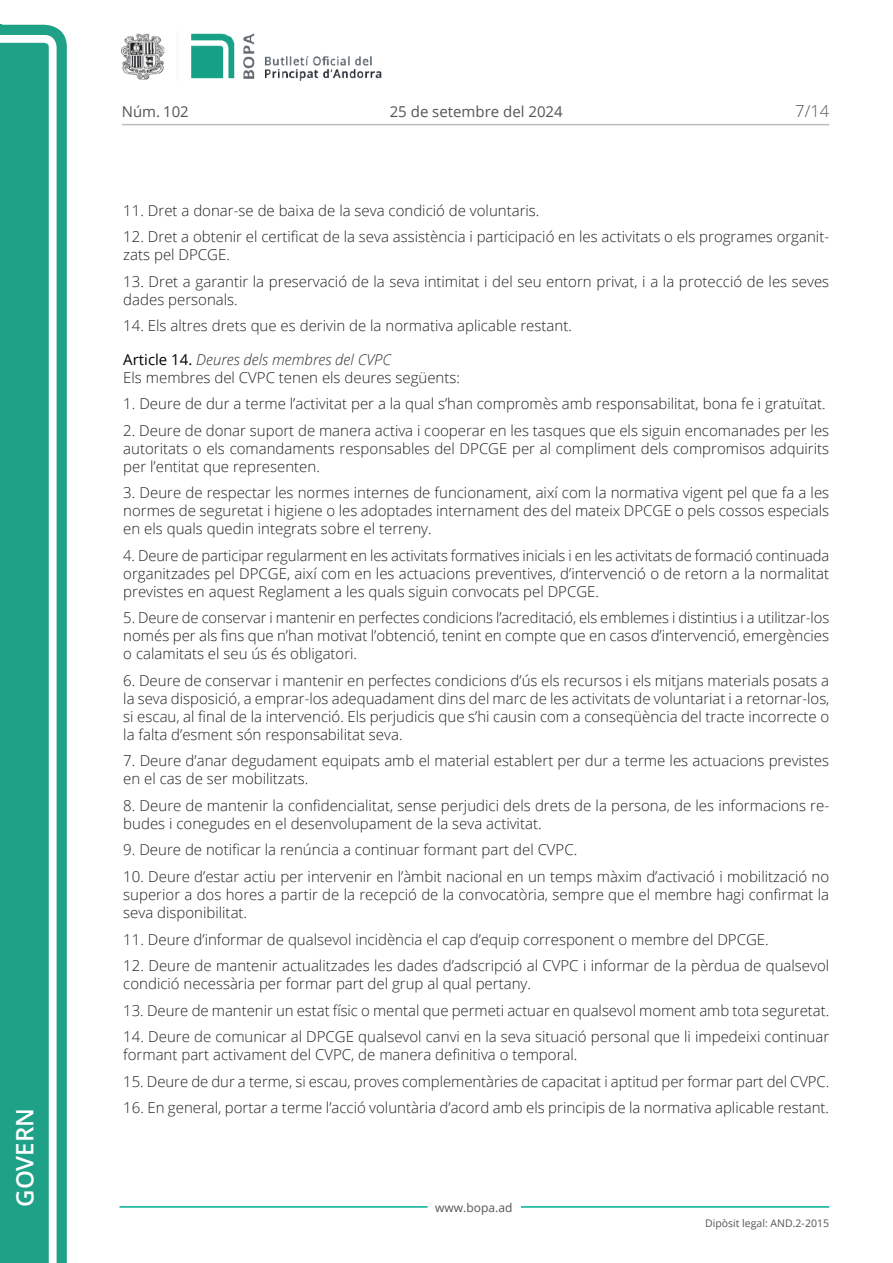
<style>
.page{position:relative;width:893px;height:1263px;background:#fff}
.page>*{position:absolute;margin:0;border:0;box-sizing:border-box;transform-origin:0 0}
.t1{font:600 24px "Open Sans";color:#fff}
.t2{font:300 16.5px "Open Sans";color:#545454}
.t3{font:300 15px/18px "Open Sans";color:#231f20}
.t4{font:15px "Open Sans";color:#545454}
.t5{font:12px "Open Sans";color:#545454}
.t6{font:10.5px "Open Sans";color:#545454}
.s1{font-weight:400;color:#000}
.s2{font-style:italic;color:#303030}
</style>
<div class="page">
<svg style="left:0;top:25px;width:67px;height:1238px;fill:#1ea187"></svg>
<div style="left:0;top:43px;width:49px;height:1220px;background:#1ea187"></div>
<img style="left:122px;top:33px;width:260px;height:48px">
<hr style="left:119px;top:1206px;width:309px;height:2px;background:#00ae91">
<hr style="left:521px;top:1206px;width:308px;height:2px;background:#00ae91">
<hr style="left:122px;top:124px;width:707px;height:1px;background:#bcbdc0">
<h1 class="t1" style="left:8px;top:1207px;width:100px;rotate:-90deg">Govern</h1>
<p class="t4" style="left:122px;top:102px;width:68px">Núm. 102</p>
<p class="t4" style="left:390px;top:102px;width:175px">25 de setembre del 2024</p>
<p class="t2" style="left:795px;top:100px;width:35px">7/14</p>
<p class="t3" style="left:123px;top:201px;width:418px">11. Dret a donar-se de baixa de la seva condició de voluntaris.</p>
<p class="t3" style="left:123px;top:227px;width:707px">12. Dret a obtenir el certificat de la seva assistència i participació en les activitats o els programes organit&shy;zats pel DPCGE.</p>
<p class="t3" style="left:123px;top:272px;width:707px">13. Dret a garantir la preservació de la seva intimitat i del seu entorn privat, i a la protecció de les seves dades personals.</p>
<p class="t3" style="left:123px;top:316px;width:450px">14. Els altres drets que es derivin de la normativa aplicable restant.</p>
<p class="t3" style="left:123px;top:350px;width:338px"><span class="s1">Article 14.</span> <span class="s2">Deures dels membres del CVPC<br></span>Els membres del CVPC tenen els deures següents:</p>
<p class="t3" style="left:123px;top:395px;width:704px">1. Deure de dur a terme l’activitat per a la qual s’han compromès amb responsabilitat, bona fe i gratuïtat.</p>
<p class="t3" style="left:123px;top:421px;width:707px;text-align:justify">2. Deure de donar suport de manera activa i cooperar en les tasques que els siguin encomanades per les autoritats o els comandaments responsables del DPCGE per al compliment dels compromisos adquirits per l’entitat que representen.</p>
<p class="t3" style="left:123px;top:484px;width:707px;text-align:justify">3. Deure de respectar les normes internes de funcionament, així com la normativa vigent pel que fa a les normes de seguretat i higiene o les adoptades internament des del mateix DPCGE o pels cossos especials en els quals quedin integrats sobre el terreny.</p>
<p class="t3" style="left:123px;top:546px;width:707px;text-align:justify">4. Deure de participar regularment en les activitats formatives inicials i en les activitats de formació continuada organitzades pel DPCGE, així com en les actuacions preventives, d’intervenció o de retorn a la normalitat previstes en aquest Reglament a les quals siguin convocats pel DPCGE.</p>
<p class="t3" style="left:123px;top:609px;width:707px;text-align:justify">5. Deure de conservar i mantenir en perfectes condicions l’acreditació, els emblemes i distintius i a utilitzar-los només per als fins que n’han motivat l’obtenció, tenint en compte que en casos d’intervenció, emergències o calamitats el seu ús és obligatori.</p>
<p class="t3" style="left:123px;top:671px;width:708px;text-align:justify">6. Deure de conservar i mantenir en perfectes condicions d’ús els recursos i els mitjans materials posats a la seva disposició, a emprar-los adequadament dins del marc de les activitats de voluntariat i a retornar-los, si escau, al final de la intervenció. Els perjudicis que s’hi causin com a conseqüència del tracte incorrecte o la falta d’esment són responsabilitat seva.</p>
<p class="t3" style="left:123px;top:752px;width:707px">7. Deure d’anar degudament equipats amb el material establert per dur a terme les actuacions previstes en el cas de ser mobilitzats.</p>
<p class="t3" style="left:123px;top:796px;width:707px">8. Deure de mantenir la confidencialitat, sense perjudici dels drets de la persona, de les informacions re&shy;budes i conegudes en el desenvolupament de la seva activitat.</p>
<p class="t3" style="left:123px;top:841px;width:455px">9. Deure de notificar la renúncia a continuar formant part del CVPC.</p>
<p class="t3" style="left:123px;top:867px;width:707px;text-align:justify">10. Deure d’estar actiu per intervenir en l’àmbit nacional en un temps màxim d’activació i mobilització no superior a dos hores a partir de la recepció de la convocatòria, sempre que el membre hagi confirmat la seva disponibilitat.</p>
<p class="t3" style="left:123px;top:930px;width:647px">11. Deure d’informar de qualsevol incidència el cap d’equip corresponent o membre del DPCGE.</p>
<p class="t3" style="left:123px;top:956px;width:707px">12. Deure de mantenir actualitzades les dades d’adscripció al CVPC i informar de la pèrdua de qualsevol condició necessària per formar part del grup al qual pertany.</p>
<p class="t3" style="left:123px;top:1001px;width:707px">13. Deure de mantenir un estat físic o mental que permeti actuar en qualsevol moment amb tota seguretat.</p>
<p class="t3" style="left:123px;top:1027px;width:707px">14. Deure de comunicar al DPCGE qualsevol canvi en la seva situació personal que li impedeixi continuar formant part activament del CVPC, de manera definitiva o temporal.</p>
<p class="t3" style="left:123px;top:1072px;width:708px">15. Deure de dur a terme, si escau, proves complementàries de capacitat i aptitud per formar part del CVPC.</p>
<p class="t3" style="left:123px;top:1098px;width:707px">16. En general, portar a terme l’acció voluntària d’acord amb els principis de la normativa aplicable restant.</p>
<p class="t5" style="left:435px;top:1199px;width:79px">www.bopa.ad</p>
<p class="t6" style="left:705px;top:1216px;width:125px">Dipòsit legal: AND.2-2015</p>
</div>
